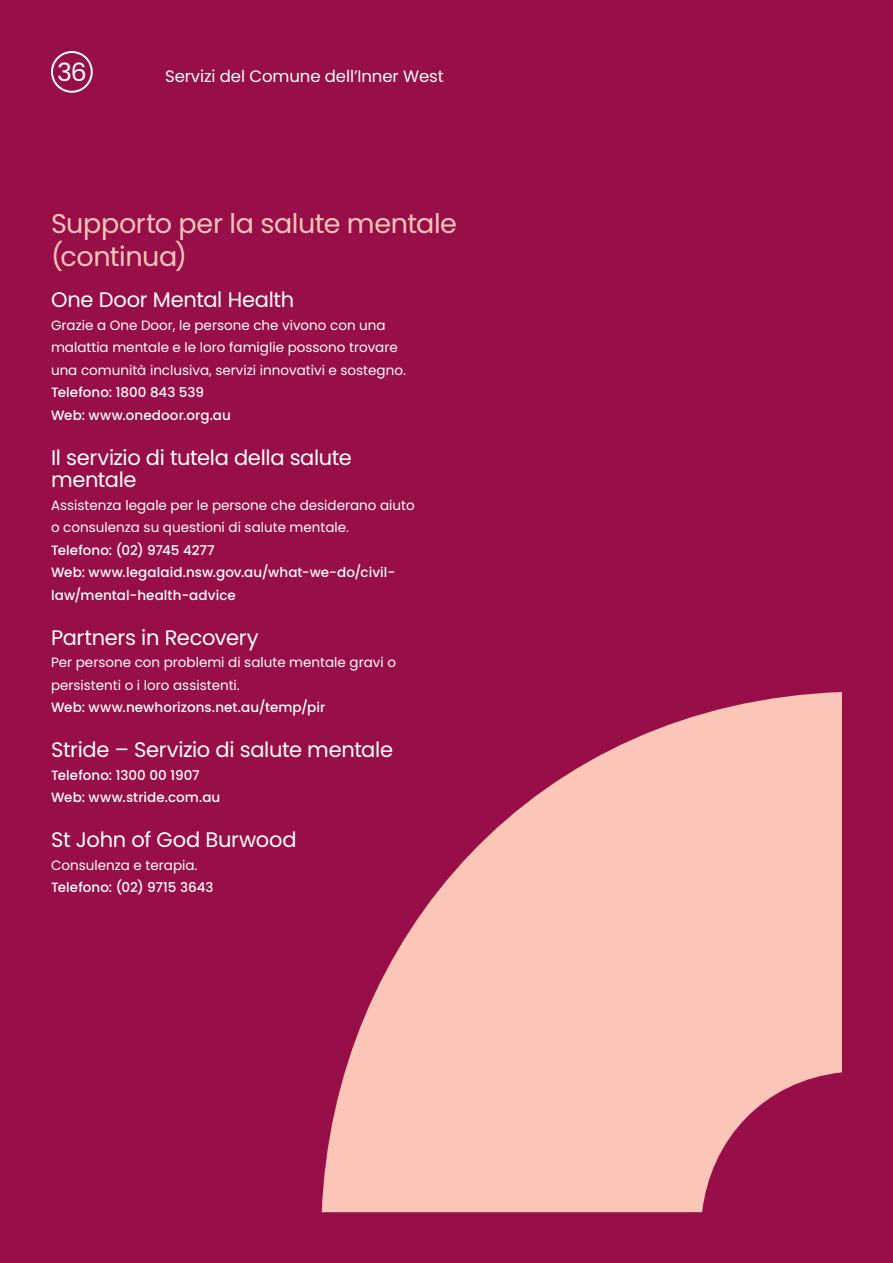
<style>
.page{position:relative;width:893px;height:1263px;background:#970e48}
.page>*{position:absolute;margin:0;border:0;box-sizing:border-box;transform-origin:0 0}
.t1{font:27px/33px "Poppins";letter-spacing:-.015em;color:#fbc5b7}
.t2{font:25.2px "Poppins";color:#fff}
.t3{font:21px/22.5px "Poppins";letter-spacing:-.015em;color:#fff}
.t4{font:16.5px "Poppins";letter-spacing:-.005em;color:#fff}
.t5{font:13.5px/22.5px "Poppins";color:#fff}
.t6{font:500 13.5px/22.5px "Poppins";letter-spacing:.01em;color:#fff}
</style>
<div class="page">
<div style="left:51px;top:51px;width:42px;height:42px;border:2px solid #fff;border-radius:50%"></div>
<svg style="left:322px;top:692px;width:520px;height:520px;fill:#fbc5b7"></svg>
<p class="t2" style="left:57px;top:58px;width:31px">36</p>
<p class="t4" style="left:165px;top:67px;width:280px">Servizi del Comune dell’Inner West</p>
<p class="t1" style="left:51px;top:207px;width:407px">Supporto per la salute mentale (continua)</p>
<p class="t3" style="left:51px;top:289px;width:245px">One Door Mental Health</p>
<p class="t5" style="left:51px;top:314px;width:356px">Grazie a One Door, le persone che vivono con una malattia mentale e le loro famiglie possono trovare una comunità inclusiva, servizi innovativi e sostegno.</p>
<p class="t6" style="left:51px;top:381px;width:155px">Telefono: 1800 843 539</p>
<p class="t6" style="left:51px;top:404px;width:181px">Web: www.onedoor.org.au</p>
<p class="t3" style="left:51px;top:446px;width:302px">Il servizio di tutela della salute mentale</p>
<p class="t5" style="left:51px;top:494px;width:365px">Assistenza legale per le persone che desiderano aiuto o consulenza su questioni di salute mentale.</p>
<p class="t6" style="left:51px;top:539px;width:165px">Telefono: (02) 9745 4277</p>
<p class="t6" style="left:51px;top:561px;width:346px">Web: www.legalaid.nsw.gov.au/what-we-do/civil&shy;law/mental-health-advice</p>
<p class="t3" style="left:51px;top:626px;width:209px">Partners in Recovery</p>
<p class="t5" style="left:51px;top:651px;width:346px">Per persone con problemi di salute mentale gravi o persistenti o i loro assistenti.</p>
<p class="t6" style="left:51px;top:696px;width:276px">Web: www.newhorizons.net.au/temp/pir</p>
<p class="t3" style="left:51px;top:739px;width:344px">Stride – Servizio di salute mentale</p>
<p class="t6" style="left:51px;top:764px;width:150px">Telefono: 1300 00 1907</p>
<p class="t6" style="left:51px;top:786px;width:171px">Web: www.stride.com.au</p>
<p class="t3" style="left:51px;top:829px;width:247px">St John of God Burwood</p>
<p class="t5" style="left:51px;top:854px;width:148px">Consulenza e terapia.</p>
<p class="t6" style="left:51px;top:876px;width:164px">Telefono: (02) 9715 3643</p>
</div>
